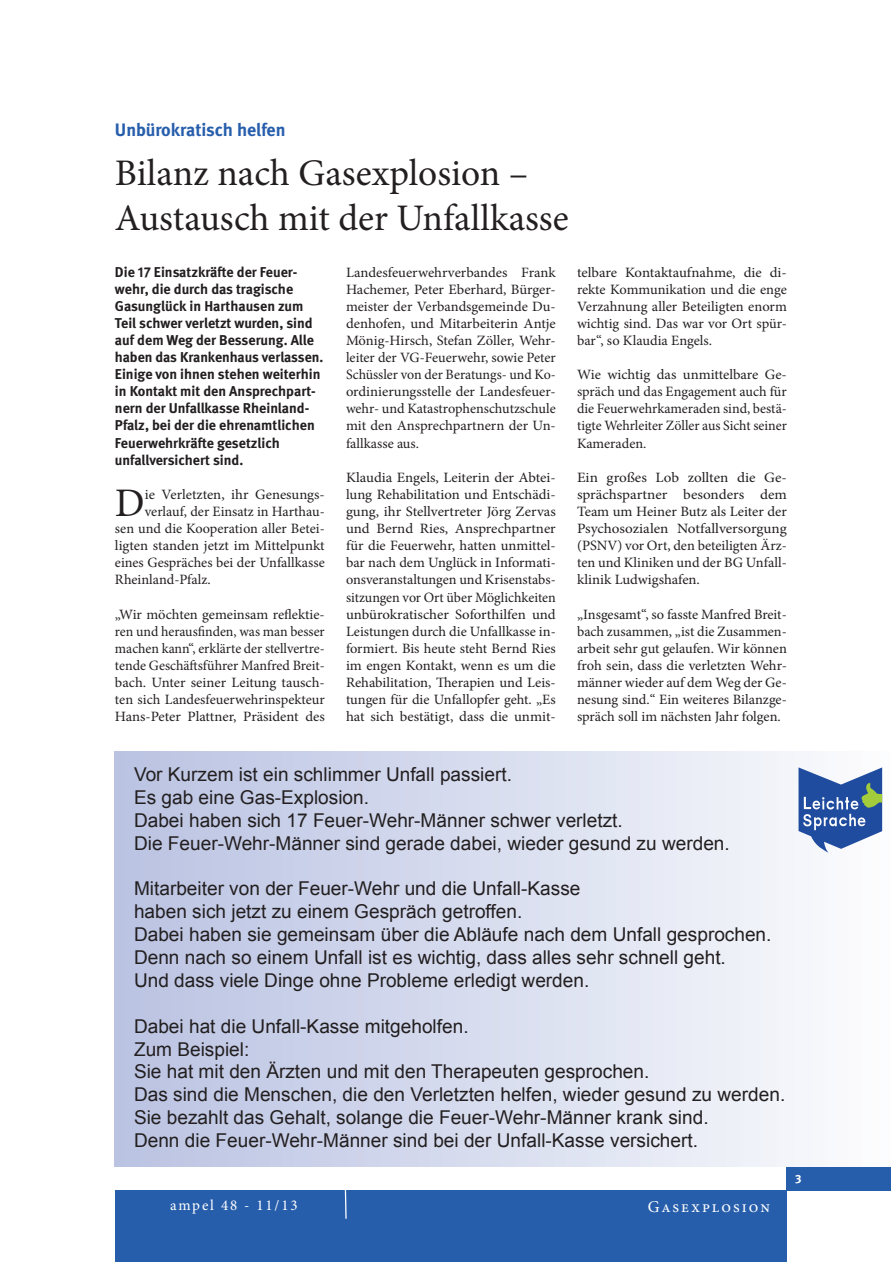
<style>
.page{position:relative;width:891px;height:1262px;background:#fff}
.page>*{position:absolute;margin:0;border:0;box-sizing:border-box;transform-origin:0 0}
.t1{font:40.5px "Minion Pro";color:#231f20}
.t2{font:37.5px/45px "Minion Pro";color:#231f20}
.t3{font:19.05px/22.8px "Arial";color:#231f20}
.t4{font:700 18px "DGUV Meta";letter-spacing:-.005em;color:#275eac}
.t5{font:16.5px "Minion Pro";color:#fff}
.t6{font:15px "Minion Pro";letter-spacing:.12em;color:#fff}
.t7{font:14.25px/17.1px "Minion Pro";color:#231f20;text-align:justify}
.t8{font:14.25px/17.1px "Minion Pro";color:#231f20;text-align:justify;scale:1.04 1}
.t9{font:700 14.25px/17.1px "DGUV Meta";color:#231f20}
.t10{font:14.25px/17.1px "Minion Pro";color:#231f20;text-align:justify;scale:1.06 1}
.t11{font:700 12px "DGUV Meta";color:#fff}
</style>
<div class="page">
<div style="left:787px;top:1165px;width:104px;height:25px;background:#275eac"></div>
<div style="left:115px;top:1190px;width:672px;height:72px;background:#275eac"></div>
<svg style="left:345px;top:1190px;width:2px;height:28px"></svg>
<div style="left:115px;top:751px;width:776px;height:415px;background:linear-gradient(to right,#b9c2e2,#fcfcfe)"></div>
<svg style="left:798px;top:767px;width:84px;height:85px"></svg>
<p class="t4" style="left:115px;top:119px;width:172px">Unbürokratisch helfen</p>
<h2 class="t2" style="left:115px;top:151px;width:455px">Bilanz nach Gasexplosion –<br>Austausch mit der Unfallkasse</h2>
<p class="t7" style="left:346px;top:263px;width:211px">Landesfeuerwehrverbandes Frank Hachemer, Peter Eberhard, Bürger&shy;meister der Verbandsgemeinde Du&shy;denhofen, und Mitarbeiterin Antje Mönig-Hirsch, Stefan Zöller, Wehr&shy;leiter der VG-Feuerwehr, sowie Peter Schüssler von der Beratungs- und Ko&shy;ordinierungsstelle der Landesfeuer&shy;wehr- und Katastrophenschutzschule mit den Ansprechpartnern der Un&shy;fallkasse aus.</p>
<p class="t8" style="left:346px;top:469px;width:203px">Klaudia Engels, Leiterin der Abtei&shy;lung Rehabilitation und Entschädi&shy;gung, ihr Stellvertreter Jörg Zervas und Bernd Ries, Ansprechpartner für die Feuerwehr, hatten unmittel&shy;bar nach dem Unglück in Informati&shy;onsveranstaltungen und Krisenstabs&shy;sitzungen vor Ort über Möglichkeiten unbürokratischer Soforthilfen und Leistungen durch die Unfallkasse in&shy;formiert. Bis heute steht Bernd Ries im engen Kontakt, wenn es um die Rehabilitation, Therapien und Leis&shy;tungen für die Unfallopfer geht. „Es hat sich bestätigt, dass die unmit-</p>
<p class="t9" style="left:115px;top:263px;width:210px">Die 17 Einsatzkräfte der Feuer&shy;wehr, die durch das tragische<br>Gasunglück in Harthausen zum<br>Teil schwer verletzt wurden, sind auf dem Weg der Besserung. Alle haben das Krankenhaus verlassen.<br>Einige von ihnen stehen weiterhin in Kontakt mit den Ansprechpart&shy;nern der Unfallkasse Rheinland-<br>Pfalz, bei der die ehrenamtlichen<br>Feuerwehrkräfte gesetzlich unfallversichert sind.</p>
<h1 class="t1" style="left:115px;top:476px;width:31px">D</h1>
<p class="t7" style="left:145px;top:486px;width:181px">ie Verletzten, ihr Genesungs-</p>
<p class="t7" style="left:145px;top:503px;width:181px">verlauf, der Einsatz in Harthau-</p>
<p class="t7" style="left:115px;top:520px;width:211px">sen und die Kooperation aller Betei-</p>
<p class="t7" style="left:115px;top:537px;width:211px">ligten standen jetzt im Mittelpunkt</p>
<p class="t7" style="left:115px;top:554px;width:211px">eines Gespräches bei der Unfallkasse</p>
<p class="t7" style="left:115px;top:571px;width:97px">Rheinland-Pfalz.</p>
<p class="t7" style="left:115px;top:605px;width:211px">„Wir möchten gemeinsam reflektie&shy;ren und herausfinden, was man besser machen kann“, erklärte der stellvertre&shy;tende Geschäftsführer Manfred Breit&shy;bach. Unter seiner Leitung tausch&shy;ten sich Landesfeuerwehrinspekteur Hans-Peter Plattner, Präsident des</p>
<p class="t8" style="left:577px;top:263px;width:203px">telbare Kontaktaufnahme, die di&shy;rekte Kommunikation und die enge Verzahnung aller Beteiligten enorm wichtig sind. Das war vor Ort spür&shy;bar“, so Klaudia Engels.</p>
<p class="t7" style="left:577px;top:366px;width:211px">Wie wichtig das unmittelbare Ge&shy;spräch und das Engagement auch für die Feuerwehrkameraden sind, bestä&shy;tigte Wehrleiter Zöller aus Sicht seiner Kameraden.</p>
<p class="t10" style="left:577px;top:469px;width:199px">Ein großes Lob zollten die Ge&shy;sprächspartner besonders dem Team um Heiner Butz als Leiter der Psychosozialen Notfallversorgung (PSNV) vor Ort, den beteiligten Ärz&shy;ten und Kliniken und der BG Unfall&shy;klinik Ludwigshafen.</p>
<p class="t7" style="left:577px;top:605px;width:211px">„Insgesamt“, so fasste Manfred Breit&shy;bach zusammen, „ist die Zusammen&shy;arbeit sehr gut gelaufen. Wir können froh sein, dass die verletzten Wehr&shy;männer wieder auf dem Weg der Ge&shy;nesung sind.“ Ein weiteres Bilanzge&shy;spräch soll im nächsten Jahr folgen.</p>
<h3 class="t3" style="left:134px;top:763px;width:597px">Vor Kurzem ist ein schlimmer Unfall passiert.<br>Es gab eine Gas-Explosion.<br>Dabei haben sich 17 Feuer-Wehr-Männer schwer verletzt.<br>Die Feuer-Wehr-Männer sind gerade dabei, wieder gesund zu werden.</h3>
<p class="t3" style="left:134px;top:877px;width:639px">Mitarbeiter von der Feuer-Wehr und die Unfall-Kasse<br>haben sich jetzt zu einem Gespräch getroffen.<br>Dabei haben sie gemeinsam über die Abläufe nach dem Unfall gesprochen.<br>Denn nach so einem Unfall ist es wichtig, dass alles sehr schnell geht.<br>Und dass viele Dinge ohne Probleme erledigt werden.</p>
<p class="t3" style="left:134px;top:1014px;width:653px">Dabei hat die Unfall-Kasse mitgeholfen.<br>Zum Beispiel:<br>Sie hat mit den Ärzten und mit den Therapeuten gesprochen.<br>Das sind die Menschen, die den Verletzten helfen, wieder gesund zu werden.<br>Sie bezahlt das Gehalt, solange die Feuer-Wehr-Männer krank sind.<br>Denn die Feuer-Wehr-Männer sind bei der Unfall-Kasse versichert.</p>
<p class="t6" style="left:170px;top:1195px;width:129px">ampel 48 - 11/13</p>
<p class="t5" style="left:648px;top:1195px;width:124px">Gasexplosion</p>
<p class="t11" style="left:795px;top:1171px;width:8px">3</p>
</div>
